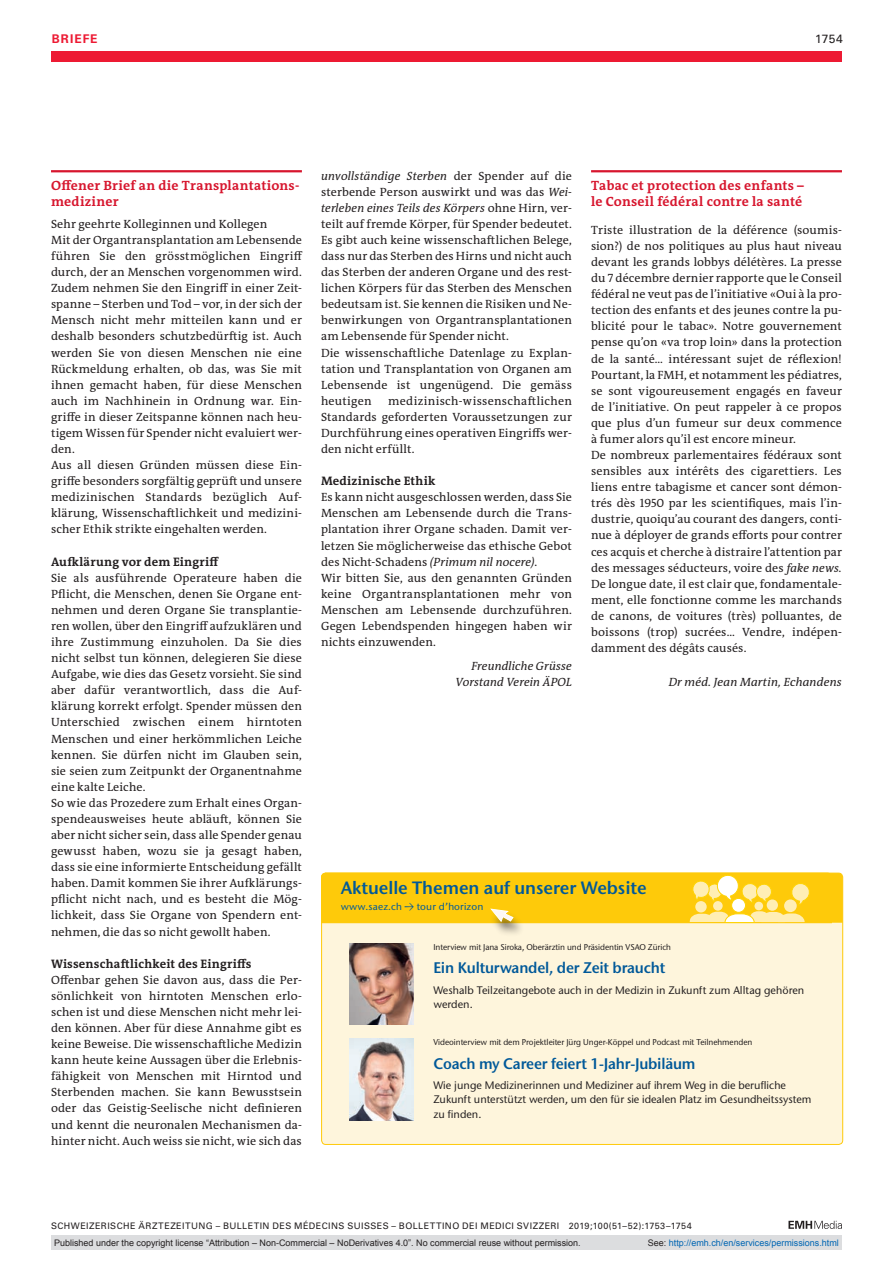
<style>
.page{position:relative;width:893px;height:1263px;background:#fff}
.page>*{position:absolute;margin:0;border:0;box-sizing:border-box;transform-origin:0 0}
.t1{font:600 17.85px "Stone Sans ITC Std";letter-spacing:-.005em;color:#015999}
.t2{font:600 15.3px "Stone Sans ITC Std";letter-spacing:-.015em;color:#015999;scale:.95 1}
.t3{font:700 13.5px/16px "The Antiqua B W7";letter-spacing:.02em;color:#d7162e}
.t4{font:700 12.3px "The Antiqua B W7";letter-spacing:.015em;color:#231f20}
.t5{font:12px/16px "The Antiqua B W5 Plain";letter-spacing:.01em;color:#231f20}
.t6{font:italic 12px/16px "The Antiqua B W5 Plain";letter-spacing:.01em;color:#231f20;text-align:right}
.t7{font:700 12px "Univers LT Std";letter-spacing:.085em;color:#ed1a33}
.t8{font:12px "Univers LT Std";color:#231f20}
.t9{font:500 10.95px/14.1px "Stone Sans ITC Std";letter-spacing:.005em;color:#231f20}
.t10{font:500 9.9px "Stone Sans ITC Std";letter-spacing:.015em;color:#015999}
.t11{font:9px "Arial";color:#231f20}
.t12{font:9px "Univers LT Std";letter-spacing:.05em;color:#231f20}
.t13{font:9px "Arial";color:#0166b3}
.t14{font:500 8.4px "Stone Sans ITC Std";letter-spacing:-.005em;color:#231f20}
.s1{font-style:italic}
.s2{font-family:"The Antiqua B W5 Plain";font-weight:400}
.s3{color:#231f20}
</style>
<div class="page">
<svg style="left:788px;top:1221px;width:54px;height:8px"></svg>
<hr style="left:51px;top:170px;width:251px;height:2px;background:#d7162e">
<hr style="left:591px;top:170px;width:251px;height:2px;background:#d7162e">
<div style="left:51px;top:51px;width:791px;height:11px;background:#ed1a33"></div>
<div style="left:322px;top:873px;width:521px;height:271px;background:#fef5dc;border-radius:4px"></div>
<div style="left:489px;top:910px;width:36px;height:27px;background:#231f20;opacity:.6"></div>
<img style="left:349px;top:943px;width:65px;height:81px">
<img style="left:349px;top:1039px;width:65px;height:81px">
<svg style="left:321px;top:872px;width:523px;height:52px;background:#fdcf23"></svg>
<div style="left:51px;top:1235px;width:791px;height:15px;background:#dcdddf"></div>
<p class="t7" style="left:52px;top:31px;width:47px">BRIEFE</p>
<p class="t8" style="left:815px;top:31px;width:29px">1754</p>
<p class="t3" style="left:51px;top:177px;width:250px">Offener Brief an die Transplantations&shy;mediziner</p>
<p class="t5" style="left:51px;top:216px;width:253px">Sehr geehrte Kolleginnen und Kollegen<br>Mit der Organtransplantation am Lebensende führen Sie den grösstmöglichen Eingriff durch, der an Menschen vorgenommen wird.<br>Zudem nehmen Sie den Eingriff in einer Zeit&shy;spanne – Sterben und Tod – vor, in der sich der Mensch nicht mehr mitteilen kann und er deshalb besonders schutzbedürftig ist. Auch werden Sie von diesen Menschen nie eine Rückmeldung erhalten, ob das, was Sie mit ihnen gemacht haben, für diese Menschen auch im Nachhinein in Ordnung war. Ein&shy;griffe in dieser Zeitspanne können nach heu&shy;tigem Wissen für Spender nicht evaluiert wer&shy;den.<br>Aus all diesen Gründen müssen diese Ein&shy;griffe besonders sorgfältig geprüft und unsere medizinischen Standards bezüglich Auf&shy;klärung, Wissenschaftlichkeit und medizini&shy;scher Ethik strikte eingehalten werden.</p>
<p class="t4" style="left:51px;top:554px;width:169px">Aufklärung vor dem Eingriff</p>
<p class="t5" style="left:51px;top:570px;width:252px">Sie als ausführende Operateure haben die Pflicht, die Menschen, denen Sie Organe ent&shy;nehmen und deren Organe Sie transplantie&shy;ren wollen, über den Eingriff aufzuklären und ihre Zustimmung einzuholen. Da Sie dies nicht selbst tun können, delegieren Sie diese Aufgabe, wie dies das Gesetz vorsieht. Sie sind aber dafür verantwortlich, dass die Auf&shy;klärung korrekt erfolgt. Spender müssen den Unterschied zwischen einem hirntoten Menschen und einer herkömmlichen Leiche kennen. Sie dürfen nicht im Glauben sein, sie seien zum Zeitpunkt der Organentnahme eine kalte Leiche.<br>So wie das Prozedere zum Erhalt eines Organ&shy;spendeausweises heute abläuft, können Sie aber nicht sicher sein, dass alle Spender genau gewusst haben, wozu sie ja gesagt haben, dass sie eine informierte Entscheidung gefällt haben. Damit kommen Sie ihrer Aufklärungs&shy;pflicht nicht nach, und es besteht die Mög&shy;lichkeit, dass Sie Organe von Spendern ent&shy;nehmen, die das so nicht gewollt haben.</p>
<p class="t4" style="left:51px;top:956px;width:202px">Wissenschaftlichkeit des Eingriffs</p>
<p class="t5" style="left:51px;top:972px;width:252px;text-align:justify">Offenbar gehen Sie davon aus, dass die Per&shy;sönlichkeit von hirntoten Menschen erlo&shy;schen ist und diese Menschen nicht mehr lei&shy;den können. Aber für diese Annahme gibt es keine Beweise. Die wissenschaftliche Medizin kann heute keine Aussagen über die Erlebnis&shy;fähigkeit von Menschen mit Hirntod und Sterbenden machen. Sie kann Bewusstsein oder das Geistig-Seelische nicht definieren und kennt die neuronalen Mechanismen da&shy;hinter nicht. Auch weiss sie nicht, wie sich das</p>
<p class="t5" style="left:321px;top:168px;width:252px"><span class="s1">unvollständige Sterben</span> der Spender auf die sterbende Person auswirkt und was das <span class="s1">Wei&shy;terleben eines Teils des Körpers</span> ohne Hirn, ver&shy;teilt auf fremde Körper, für Spender bedeutet.<br>Es gibt auch keine wissenschaftlichen Belege, dass nur das Sterben des Hirns und nicht auch das Sterben der anderen Organe und des rest&shy;lichen Körpers für das Sterben des Menschen bedeutsam ist. Sie kennen die Risiken und Ne&shy;benwirkungen von Organtransplantationen am Lebensende für Spender nicht.<br>Die wissenschaftliche Datenlage zu Explan&shy;tation und Transplantation von Organen am Lebensende ist ungenügend. Die gemäss heutigen</p>
<p class="t5" style="left:321px;top:393px;width:252px;text-align:justify;text-indent:67px">medizinisch-wissenschaftlichen Standards geforderten Voraussetzungen zur Durchführung eines operativen Eingriffs wer&shy;den nicht erfüllt.</p>
<p class="t4" style="left:321px;top:473px;width:116px">Medizinische Ethik</p>
<p class="t5" style="left:321px;top:489px;width:252px">Es kann nicht ausgeschlossen werden, dass Sie Menschen am Lebensende durch die Trans&shy;plantation ihrer Organe schaden. Damit ver&shy;letzen Sie möglicherweise das ethische Gebot des Nicht-Schadens <span class="s1">(Primum nil nocere)</span>.<br>Wir bitten Sie, aus den genannten Gründen keine Organtransplantationen mehr von Menschen am Lebensende durchzuführen.<br>Gegen Lebendspenden hingegen haben wir nichts einzuwenden.</p>
<p class="t6" style="left:455px;top:658px;width:118px">Freundliche Grüsse<br>Vorstand Verein ÄPOL</p>
<p class="t3" style="left:591px;top:177px;width:214px">Tabac et protection des enfants – le Conseil fédéral contre la santé</p>
<p class="t5" style="left:591px;top:222px;width:252px">Triste illustration de la déférence (soumis&shy;sion?) de nos politiques au plus haut niveau devant les grands lobbys délétères. La presse du 7 décembre dernier rapporte que le Conseil fédéral ne veut pas de l’initiative «Oui à la pro&shy;tection des enfants et des jeunes contre la pu&shy;blicité pour le tabac». Notre gouvernement pense qu’on «va trop loin» dans la protection de la santé… intéressant sujet de réflexion!<br>Pourtant, la FMH, et notamment les pédiatres, se sont vigoureusement engagés en faveur de l’initiative. On peut rappeler à ce propos que plus d’un fumeur sur deux commence à fumer alors qu’il est encore mineur.<br>De nombreux parlementaires fédéraux sont sensibles aux intérêts des cigarettiers. Les liens entre tabagisme et cancer sont démon&shy;trés dès 1950 par les scientifiques, mais l’in&shy;dustrie, quoiqu’au courant des dangers, conti&shy;nue à déployer de grands efforts pour contrer ces acquis et cherche à distraire l’attention par des messages séducteurs, voire des <span class="s1">fake news.<br></span>De longue date, il est clair que, fondamentale&shy;ment, elle fonctionne comme les marchands de canons, de voitures (très) polluantes, de boissons (trop) sucrées… Vendre, indépen&shy;damment des dégâts causés.</p>
<p class="t6" style="left:669px;top:674px;width:175px">Dr méd. Jean Martin, Echandens</p>
<h1 class="t1" style="left:341px;top:876px;width:307px">Aktuelle Themen auf unserer Website</h1>
<p class="t10" style="left:341px;top:900px;width:144px">www.saez.ch <span class="s2">→</span> tour d’horizon</p>
<p class="t14" style="left:433px;top:941px;width:239px">Interview mit Jana Siroka, Oberärztin und Präsidentin VSAO Zürich</p>
<p class="t2" style="left:433px;top:958px;width:246px">Ein Kulturwandel, der Zeit braucht</p>
<p class="t9" style="left:433px;top:982px;width:372px">Weshalb Teilzeitangebote auch in der Medizin in Zukunft zum Alltag gehören werden.</p>
<p class="t14" style="left:433px;top:1037px;width:320px">Videointerview mit dem Projektleiter Jürg Unger-Köppel und Podcast mit Teilnehmenden</p>
<p class="t2" style="left:433px;top:1054px;width:278px">Coach my Career feiert 1-Jahr-Jubiläum</p>
<p class="t9" style="left:433px;top:1078px;width:380px">Wie junge Medizinerinnen und Mediziner auf ihrem Weg in die berufliche<br>Zukunft unterstützt werden, um den für sie idealen Platz im Gesundheitssystem zu finden.</p>
<p class="t12" style="left:51px;top:1220px;width:642px">SCHWEIZERISCHE ÄRZTEZEITUNG – BULLETIN DES MÉDECINS SUISSES – BOLLETTINO DEI MEDICI SVIZZERI 2019;100(51–52):1753–1754</p>
<p class="t11" style="left:54px;top:1237px;width:528px">Published under the copyright license “Attribution – Non-Commercial – NoDerivatives 4.0”. No commercial reuse without permission.</p>
<p class="t13" style="left:648px;top:1237px;width:193px"><span class="s3">See:</span> http://emh.ch/en/services/permissions.html</p>
</div>
